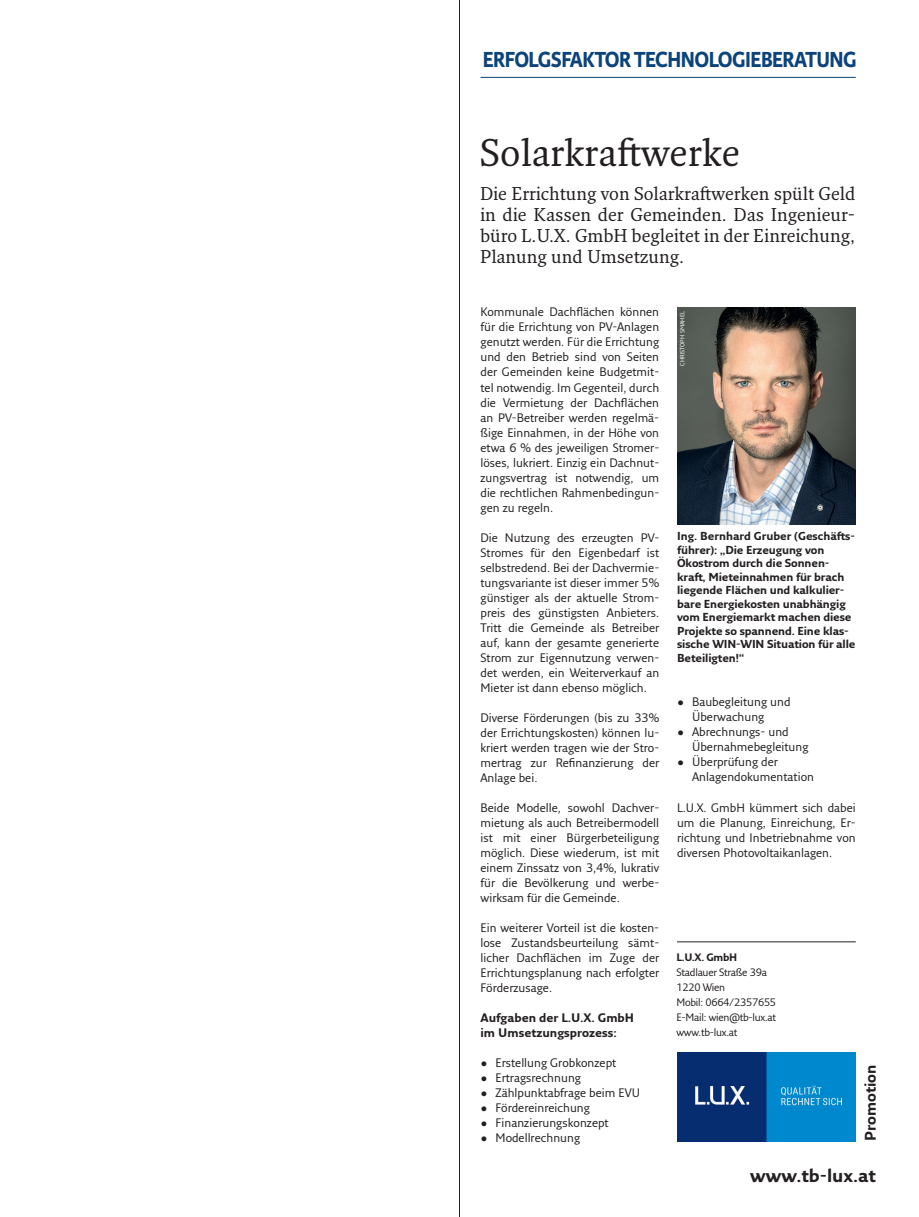
<style>
.page{position:relative;width:919px;height:1217px;background:#fff}
.page>*{position:absolute;margin:0;border:0;box-sizing:border-box;transform-origin:0 0}
.t1{font:37.5px "Fresco Pro";color:#231f20}
.t2{font:700 23.25px "Karmina Sans";letter-spacing:-.025em;color:#0b437a;scale:.93 1}
.t3{font:18px/21px "Fresco Pro";color:#231f20;text-align:justify}
.t4{font:700 18px "Fresco Sans Pro";color:#231f20}
.t5{font:700 15px "Fresco Sans Pro";color:#231f20}
.t6{font:12px/15px "Fresco Sans Pro";color:#231f20;text-align:justify}
.t7{font:700 12px/15px "Fresco Sans Pro";color:#231f20}
.t8{font:700 11.25px/13.5px "Fresco Sans Pro";letter-spacing:-.01em;color:#231f20}
.t9{font:10.5px/15px "Fresco Sans Pro";letter-spacing:-.025em;color:#231f20}
.t10{font:700 10.5px "Fresco Sans Pro";color:#231f20}
.t11{font:6px "Fresco Sans Pro";color:#fff}
</style>
<div class="page">
<hr style="left:459px;top:0;width:1px;height:1216px;background:#231f20">
<hr style="left:677px;top:941px;width:178px;height:1px;background:#231f20">
<hr style="left:480px;top:77px;width:375px;height:1px;background:#0b437a">
<img style="left:677px;top:1052px;width:178px;height:89px">
<img style="left:677px;top:308px;width:178px;height:216px">
<h2 class="t2" style="left:482px;top:46px;width:403px">ERFOLGSFAKTOR TECHNOLOGIEBERATUNG</h2>
<h1 class="t1" style="left:479px;top:129px;width:262px">Solarkraftwerke</h1>
<h3 class="t3" style="left:480px;top:182px;width:376px">Die Errichtung von Solarkraftwerken spült Geld in die Kassen der Gemeinden. Das Ingenieur&shy;büro L.U.X. GmbH begleitet in der Einreichung, Planung und Umsetzung.</h3>
<p class="t6" style="left:480px;top:304px;width:180px">Kommunale Dachflächen können für die Errichtung von PV-Anlagen genutzt werden. Für die Errichtung und den Betrieb sind von Seiten der Gemeinden keine Budgetmit&shy;tel notwendig. Im Gegenteil, durch die Vermietung der Dachflächen an PV-Betreiber werden regelmä&shy;ßige Einnahmen, in der Höhe von etwa 6 % des jeweiligen Stromer&shy;löses, lukriert. Einzig ein Dachnut&shy;zungsvertrag ist notwendig, um die rechtlichen Rahmenbedingun&shy;gen zu regeln.</p>
<p class="t6" style="left:480px;top:529px;width:180px">Die Nutzung des erzeugten PV-Stromes für den Eigenbedarf ist selbstredend. Bei der Dachvermie&shy;tungsvariante ist dieser immer 5% günstiger als der aktuelle Strom&shy;preis des günstigsten Anbieters.<br>Tritt die Gemeinde als Betreiber auf, kann der gesamte generierte Strom zur Eigennutzung verwen&shy;det werden, ein Weiterverkauf an Mieter ist dann ebenso möglich.</p>
<p class="t6" style="left:480px;top:709px;width:180px">Diverse Förderungen (bis zu 33% der Errichtungskosten) können lu&shy;kriert werden tragen wie der Stro&shy;mertrag zur Refinanzierung der Anlage bei.</p>
<p class="t6" style="left:480px;top:799px;width:180px">Beide Modelle, sowohl Dachver&shy;mietung als auch Betreibermodell ist mit einer Bürgerbeteiligung möglich. Diese wiederum, ist mit einem Zinssatz von 3,4%, lukrativ für die Bevölkerung und werbe&shy;wirksam für die Gemeinde.</p>
<p class="t6" style="left:480px;top:919px;width:180px">Ein weiterer Vorteil ist die kosten&shy;lose Zustandsbeurteilung sämt&shy;licher Dachflächen im Zuge der Errichtungsplanung nach erfolgter Förderzusage.</p>
<p class="t7" style="left:480px;top:1009px;width:155px">Aufgaben der L.U.X. GmbH im Umsetzungsprozess:</p>
<p class="t6" style="left:480px;top:1054px;width:137px">• Erstellung Grobkonzept</p>
<p class="t6" style="left:480px;top:1069px;width:102px">• Ertragsrechnung</p>
<p class="t6" style="left:480px;top:1084px;width:161px">• Zählpunktabfrage beim EVU</p>
<p class="t6" style="left:480px;top:1099px;width:111px">• Fördereinreichung</p>
<p class="t6" style="left:480px;top:1114px;width:130px">• Finanzierungskonzept</p>
<p class="t6" style="left:480px;top:1129px;width:101px">• Modellrechnung</p>
<p class="t11" style="left:678px;top:366px;width:56px;rotate:-90deg">CHRISTOPH SMAHEL</p>
<p class="t8" style="left:677px;top:529px;width:180px">Ing. Bernhard Gruber (Geschäfts&shy;führer): „Die Erzeugung von<br>Ökostrom durch die Sonnen&shy;kraft, Mieteinnahmen für brach liegende Flächen und kalkulier&shy;bare Energiekosten unabhängig vom Energiemarkt machen diese<br>Projekte so spannend. Eine klas&shy;sische WIN-WIN Situation für alle<br>Beteiligten!“</p>
<p class="t6" style="left:692px;top:694px;width:100px;text-indent:-15px">• Baubegleitung und<br>Überwachung</p>
<p class="t6" style="left:692px;top:724px;width:118px;text-indent:-15px">• Abrechnungs- und<br>Übernahmebegleitung</p>
<p class="t6" style="left:692px;top:754px;width:123px;text-indent:-15px">• Überprüfung der<br>Anlagendokumentation</p>
<p class="t6" style="left:677px;top:799px;width:180px">L.U.X. GmbH kümmert sich dabei um die Planung, Einreichung, Er&shy;richtung und Inbetriebnahme von diversen Photovoltaikanlagen.</p>
<p class="t10" style="left:676px;top:950px;width:62px">L.U.X. GmbH</p>
<p class="t9" style="left:676px;top:963px;width:101px">Stadlauer Straße 39a<br>1220 Wien<br>Mobil: 0664/2357655<br>E-Mail: wien@tb-lux.at www.tb-lux.at</p>
<p class="t5" style="left:860px;top:1140px;width:78px;rotate:-90deg">Promotion</p>
<h3 class="t4" style="left:750px;top:1163px;width:127px">www.tb-lux.at</h3>
</div>
